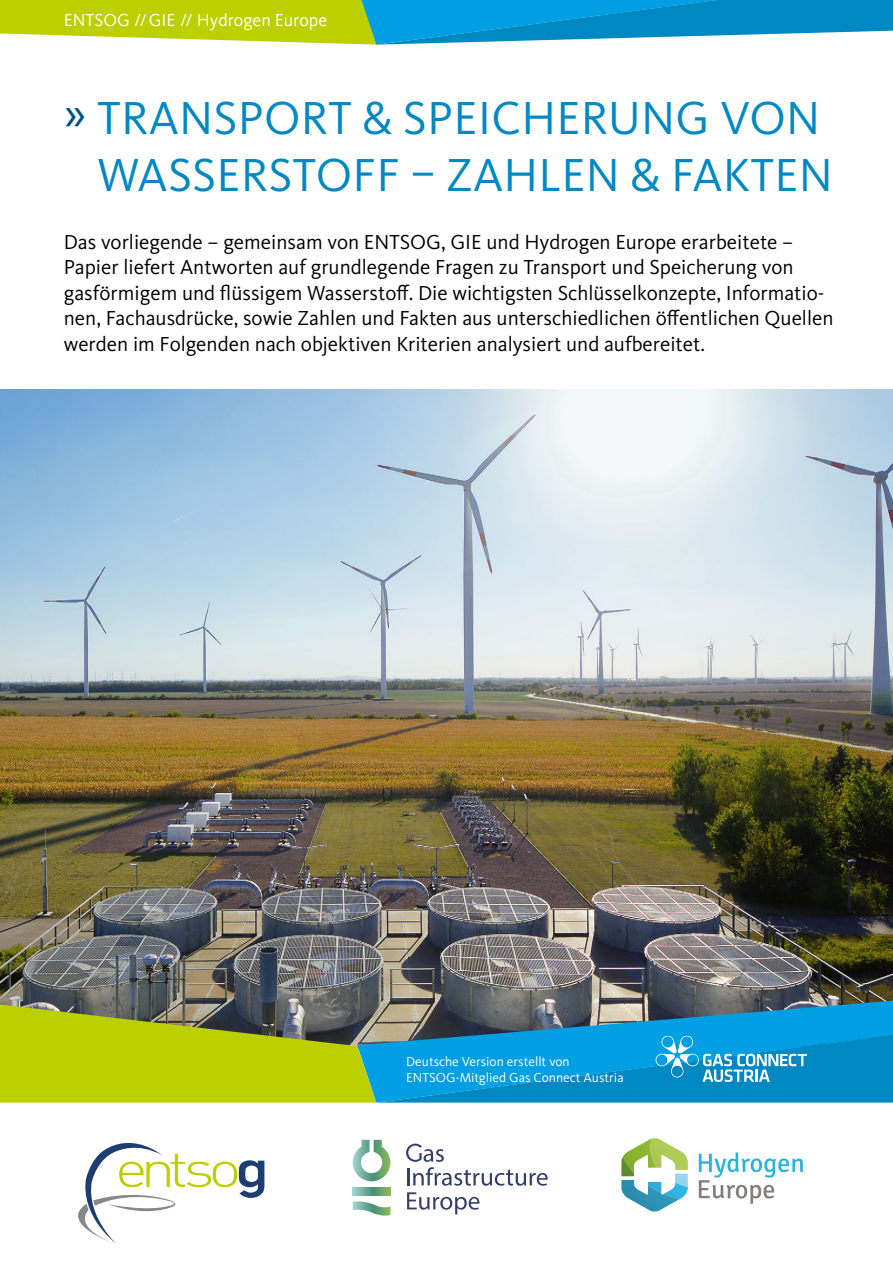
<style>
.page{position:relative;width:893px;height:1263px;background:#fff}
.page>*{position:absolute;margin:0;border:0;box-sizing:border-box;transform-origin:0 0}
._01_Copy{font:48px/57.4px "Kievit Pro";letter-spacing:.005em;color:#0088c2;text-align:right}
._01_Copy-2{font:21px/25.5px "Kievit Pro";color:#000}
.t1{font:18px "Kievit Pro";color:#fff}
.t2{font:13.5px/16.2px "Kievit Pro";color:#fff}
.s1{color:#005286}
</style>
<div class="page">
<svg style="left:0;top:0;width:357px;height:45px;background:#c5d523"></svg>
<svg style="left:357px;top:0;width:19px;height:45px"></svg>
<svg style="left:376px;top:0;width:517px;height:45px"></svg>
<img style="left:0;top:389px;width:893px;height:568px">
<svg style="left:0;top:957px;width:376px;height:239px"></svg>
<img style="left:357px;top:911px;width:536px;height:229px">
<svg style="left:376px;top:974px;width:517px;height:242px"></svg>
<svg style="left:699px;top:1152px;width:104px;height:52px"></svg>
<svg style="left:621px;top:1138px;width:67px;height:74px"></svg>
<svg style="left:57px;top:1133px;width:207px;height:110px"></svg>
<svg style="left:406px;top:1143px;width:142px;height:43px"></svg>
<svg style="left:407px;top:1192px;width:72px;height:22px"></svg>
<svg style="left:353px;top:1140px;width:37px;height:41px"></svg>
<svg style="left:353px;top:1187px;width:37px;height:8px"></svg>
<svg style="left:353px;top:1201px;width:37px;height:14px"></svg>
<svg style="left:655px;top:1036px;width:152px;height:46px;background:#32a8da"></svg>
<p class="t1" style="left:64px;top:10px;width:265px">ENTSOG // GIE // Hydrogen Europe</p>
<p class="_01_Copy" style="left:64px;top:89px;width:771px"><span class="s1">»</span> TRANSPORT &amp; SPEICHERUNG VON<br>WASSERSTOFF – ZAHLEN &amp; FAKTEN</p>
<p class="_01_Copy-2" style="left:64px;top:229px;width:771px">Das vorliegende – gemeinsam von ENTSOG, GIE und Hydrogen Europe erarbeitete – Papier liefert Antworten auf grundlegende Fragen zu Transport und Speicherung von gasförmigem und flüssigem Wasserstoff. Die wichtigsten Schlüsselkonzepte, Informatio&shy;nen, Fachausdrücke, sowie Zahlen und Fakten aus unterschiedlichen öffentlichen Quellen werden im Folgenden nach objektiven Kriterien analysiert und aufbereitet.</p>
<p class="t2" style="left:406px;top:1053px;width:219px">Deutsche Version erstellt von<br>ENTSOG-Mitglied Gas Connect Austria</p>
</div>
